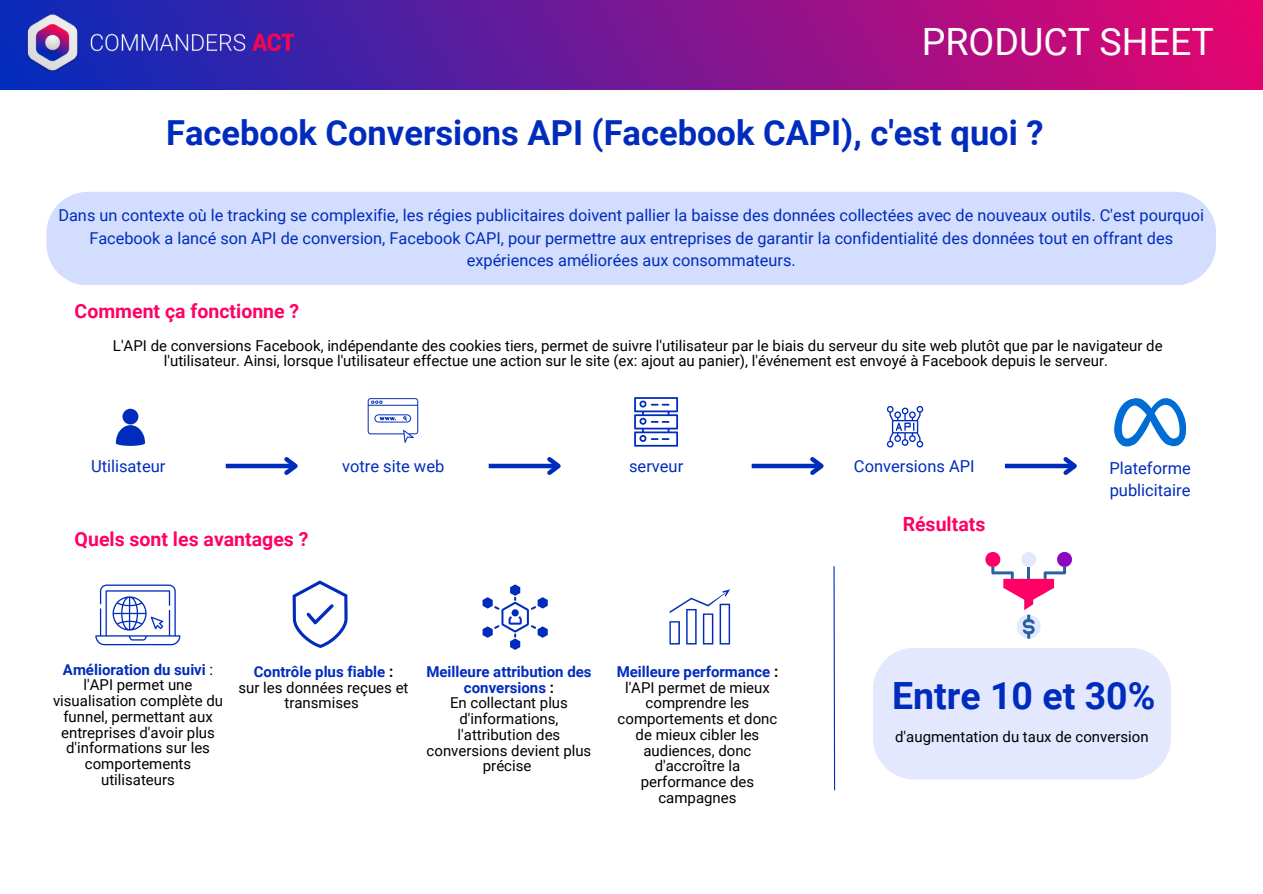
<style>
.page{position:relative;width:1263px;height:894px;background:#fff}
.page>*{position:absolute;margin:0;border:0;box-sizing:border-box;transform-origin:0 0}
.t1{font:37.65px "Roboto";color:#fff}
.t2{font:700 37.5px "Roboto";color:#002cbd}
.t3{font:700 34.5px "Roboto";color:#002cbd}
.t4{font:700 19.5px "Roboto";color:#ff0065}
.t5{font:16.5px "Roboto";color:#002cbd}
.t6{font:16.35px/22.5px "Roboto";color:#002cbd;text-align:center}
.t7{font:15px/15.8px "Roboto";color:#000;text-align:center}
.t8{font:700 15px/15.8px "Roboto";color:#002cbd;text-align:center}
.s1{font-weight:400;color:#000}
.s2{color:#000}
</style>
<div class="page">
<div style="left:0;top:0;width:1263px;height:90px;background:linear-gradient(to right,#042bbc,#e5046e)"></div>
<img style="left:21px;top:8px;width:279px;height:69px">
<div style="left:46px;top:192px;width:1170px;height:93px;background:#d3ddfd"></div>
<div style="left:752px;top:463px;width:69px;height:5px;background:#002cbd"></div>
<svg style="left:806px;top:457px;width:18px;height:18px"></svg>
<div style="left:1005px;top:463px;width:70px;height:5px;background:#002cbd"></div>
<svg style="left:1059px;top:457px;width:18px;height:18px"></svg>
<div style="left:489px;top:463px;width:69px;height:5px;background:#002cbd"></div>
<svg style="left:543px;top:457px;width:18px;height:18px"></svg>
<div style="left:226px;top:463px;width:69px;height:5px;background:#002cbd"></div>
<svg style="left:280px;top:457px;width:18px;height:18px"></svg>
<svg style="left:116px;top:408px;width:29px;height:38px"></svg>
<svg style="left:1114px;top:398px;width:72px;height:48px"></svg>
<svg style="left:368px;top:398px;width:50px;height:45px"></svg>
<svg style="left:634px;top:397px;width:44px;height:49px"></svg>
<svg style="left:887px;top:406px;width:36px;height:41px"></svg>
<svg style="left:95px;top:584px;width:85px;height:61px"></svg>
<svg style="left:483px;top:584px;width:65px;height:65px"></svg>
<svg style="left:669px;top:589px;width:61px;height:55px"></svg>
<svg style="left:293px;top:580px;width:55px;height:67px"></svg>
<svg style="left:833px;top:566px;width:3px;height:225px"></svg>
<div style="left:873px;top:648px;width:298px;height:131px;background:#e3e8ff"></div>
<svg style="left:985px;top:552px;width:87px;height:86px"></svg>
<p class="t1" style="left:922px;top:20px;width:294px">PRODUCT SHEET</p>
<p class="t3" style="left:166px;top:113px;width:879px">Facebook Conversions API (Facebook CAPI), c'est quoi ?</p>
<p class="t6" style="left:58px;top:204px;width:1147px">Dans un contexte où le tracking se complexifie, les régies publicitaires doivent pallier la baisse des données collectées avec de nouveaux outils. C'est pourquoi<br>Facebook a lancé son API de conversion, Facebook CAPI, pour permettre aux entreprises de garantir la confidentialité des données tout en offrant des expériences améliorées aux consommateurs.</p>
<p class="t4" style="left:75px;top:299px;width:226px">Comment ça fonctionne ?</p>
<p class="t7" style="left:113px;top:337px;width:1051px">L'API de conversions Facebook, indépendante des cookies tiers, permet de suivre l'utilisateur par le biais du serveur du site web plutôt que par le navigateur de l'utilisateur. Ainsi, lorsque l'utilisateur effectue une action sur le site (ex: ajout au panier), l'événement est envoyé à Facebook depuis le serveur.</p>
<p class="t5" style="left:91px;top:456px;width:76px">Utilisateur</p>
<p class="t5" style="left:342px;top:456px;width:104px">votre site web</p>
<p class="t5" style="left:629px;top:456px;width:56px">serveur</p>
<p class="t5" style="left:854px;top:456px;width:122px">Conversions API</p>
<p class="t5" style="left:1109px;top:458px;width:83px">Plateforme</p>
<p class="t5" style="left:1110px;top:481px;width:82px">publicitaire</p>
<p class="t4" style="left:75px;top:528px;width:235px">Quels sont les avantages ?</p>
<p class="t8" style="left:63px;top:661px;width:152px">Amélioration du suivi <span class="s1">:</span></p>
<p class="t7" style="left:53px;top:677px;width:172px">l'API permet une visualisation complète du funnel, permettant aux entreprises d'avoir plus d'informations sur les comportements utilisateurs</p>
<p class="t8" style="left:254px;top:663px;width:141px">Contrôle plus fiable <span class="s2">:</span></p>
<p class="t7" style="left:238px;top:679px;width:171px">sur les données reçues et transmises</p>
<p class="t8" style="left:426px;top:663px;width:167px">Meilleure attribution des conversions <span class="s2">:</span></p>
<p class="t7" style="left:427px;top:695px;width:166px">En collectant plus d'informations, l'attribution des conversions devient plus précise</p>
<p class="t8" style="left:617px;top:663px;width:163px">Meilleure performance <span class="s2">:</span></p>
<p class="t7" style="left:618px;top:679px;width:161px">l'API permet de mieux comprendre les comportements et donc de mieux cibler les audiences, donc d'accroître la performance des campagnes</p>
<p class="t4" style="left:903px;top:512px;width:84px">Résultats</p>
<p class="t2" style="left:892px;top:674px;width:265px">Entre 10 et 30%</p>
<p class="t7" style="left:895px;top:729px;width:255px">d'augmentation du taux de conversion</p>
</div>
